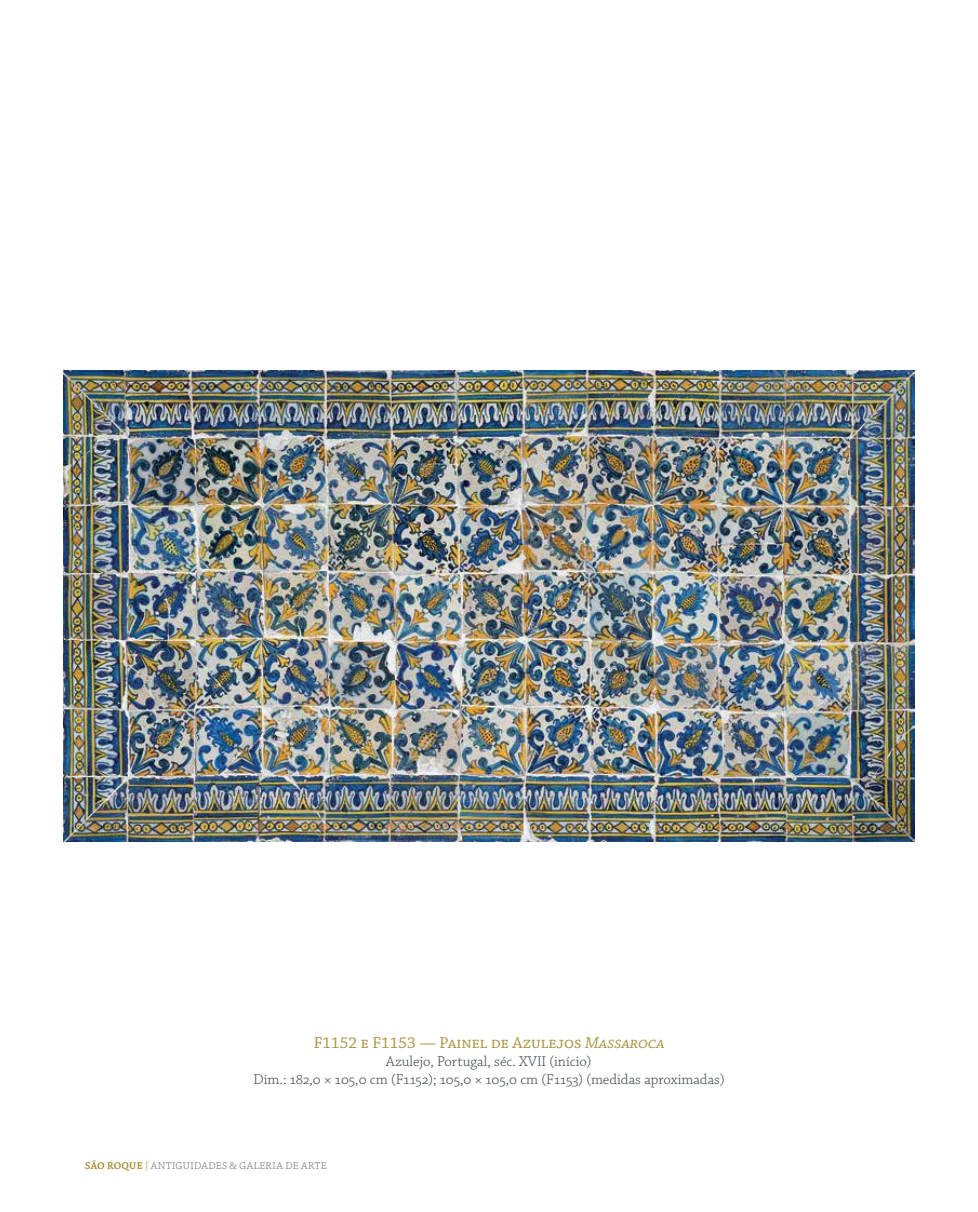
<style>
.page{position:relative;width:978px;height:1212px;background:#fff}
.page>*{position:absolute;margin:0;border:0;box-sizing:border-box;transform-origin:0 0}
.t1{font:16.5px "Chaparral Pro";color:#a7903c}
.t2{font:300 15px/18px "Chaparral Pro";color:#3f474a;text-align:center}
.t3{font:10.5px "Chaparral Pro Light Capt";letter-spacing:.03em;color:#696f72}
.s1{font-style:italic}
.s2{font-family:"Chaparral Pro";font-weight:600;color:#9f872b}
.s3{color:#9f872b}
</style>
<div class="page">
<img style="left:64px;top:370px;width:850px;height:471px">
<p class="t1" style="left:314px;top:1034px;width:352px">F1152 e F1153 — Painel de Azulejos <span class="s1">Massaroca</span></p>
<p class="t2" style="left:254px;top:1053px;width:473px">Azulejo, Portugal, séc. XVII (início)<br>Dim.: 182,0 <span class="s1">×</span> 105,0 cm (F1152); 105,0 <span class="s1">×</span> 105,0 cm (F1153) (medidas aproximadas)</p>
<p class="t3" style="left:85px;top:1160px;width:243px"><span class="s2">SÃO ROQUE</span> <span class="s3">∫</span> ANTIGUIDADES &amp; GALERIA DE ARTE</p>
</div>
